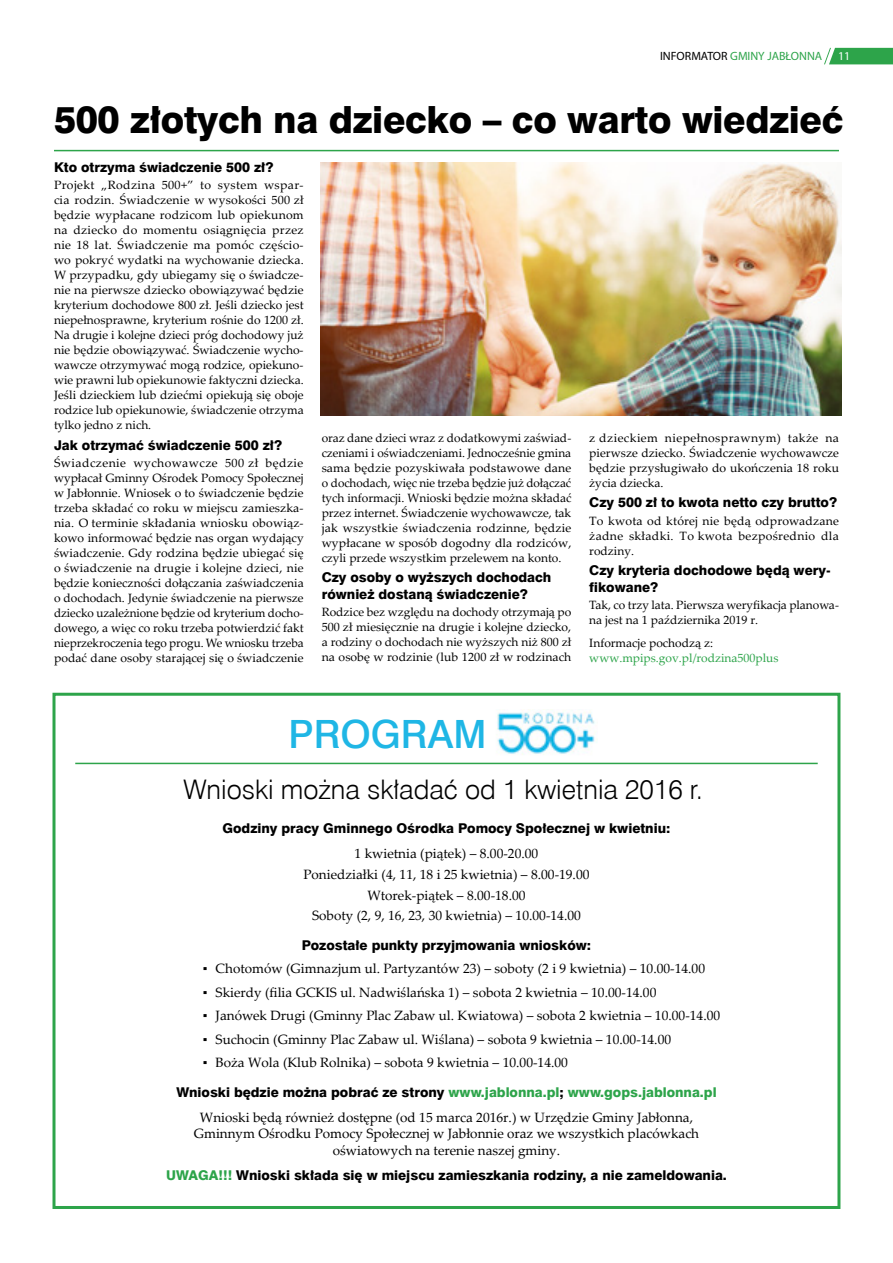
<style>
.page{position:relative;width:893px;height:1263px;background:#fff}
.page>*{position:absolute;margin:0;border:0;box-sizing:border-box;transform-origin:0 0}
.t1{font:39px "Swis 721 Md EU";color:#1fb6e5}
.t2{font:37.5px "Swis 721 Hv EU";letter-spacing:-.01em;color:#000}
.t3{font:27px "Swis 721 Lt EU";color:#000}
.t4{font:13.5px/20.7px "Palatino Linotype";color:#000;text-align:center}
.t5{font:13.5px/16.5px "Swis 721 Hv EU";color:#000}
.t6{font:13.5px "Swis 721 Hv EU";color:#2da44a}
.t7{font:12px/15px "Palatino Linotype";color:#000;text-align:justify}
.t8{font:12px "Palatino Linotype";color:#2da44a}
.t9{font:12px "Myriad Pro";color:#2da44a}
.t10{font:12px "Myriad Pro";color:#fff}
.s1{color:#000}
.s2{color:#2da44a}
</style>
<div class="page">
<svg style="left:824px;top:48px;width:69px;height:17px"></svg>
<hr style="left:54px;top:150px;width:785px;height:1px;background:#2da44a">
<img style="left:321px;top:162px;width:521px;height:253px">
<div style="left:52px;top:693px;width:788px;height:516px;border:3px solid #2da44a"></div>
<img style="left:496px;top:709px;width:101px;height:46px">
<hr style="left:75px;top:763px;width:743px;height:1px;background:#2da44a">
<p class="t9" style="left:660px;top:49px;width:164px"><span class="s1">INFORMATOR</span> GMINY JABŁONNA</p>
<p class="t10" style="left:838px;top:49px;width:14px">11</p>
<h2 class="t2" style="left:54px;top:97px;width:791px">500 złotych na dziecko – co warto wiedzieć</h2>
<p class="t5" style="left:54px;top:159px;width:221px">Kto otrzyma świadczenie 500 zł?</p>
<p class="t7" style="left:54px;top:177px;width:251px">Projekt „Rodzina 500+” to system wspar&shy;cia rodzin. Świadczenie w wysokości 500 zł będzie wypłacane rodzicom lub opiekunom na dziecko do momentu osiągnięcia przez nie 18 lat. Świadczenie ma pomóc częścio&shy;wo pokryć wydatki na wychowanie dziecka.<br>W przypadku, gdy ubiegamy się o świadcze&shy;nie na pierwsze dziecko obowiązywać będzie kryterium dochodowe 800 zł. Jeśli dziecko jest niepełnosprawne, kryterium rośnie do 1200 zł.<br>Na drugie i kolejne dzieci próg dochodowy już nie będzie obowiązywać. Świadczenie wycho&shy;wawcze otrzymywać mogą rodzice, opiekuno&shy;wie prawni lub opiekunowie faktyczni dziecka.<br>Jeśli dzieckiem lub dziećmi opiekują się oboje rodzice lub opiekunowie, świadczenie otrzyma tylko jedno z nich.</p>
<p class="t5" style="left:54px;top:437px;width:230px">Jak otrzymać świadczenie 500 zł?</p>
<p class="t7" style="left:54px;top:455px;width:251px">Świadczenie wychowawcze 500 zł będzie wypłacał Gminny Ośrodek Pomocy Społecznej w Jabłonnie. Wniosek o to świadczenie będzie trzeba składać co roku w miejscu zamieszka&shy;nia. O terminie składania wniosku obowiąz&shy;kowo informować będzie nas organ wydający świadczenie. Gdy rodzina będzie ubiegać się o świadczenie na drugie i kolejne dzieci, nie będzie konieczności dołączania zaświadczenia o dochodach. Jedynie świadczenie na pierwsze dziecko uzależnione będzie od kryterium docho&shy;dowego, a więc co roku trzeba potwierdzić fakt nieprzekroczenia tego progu. We wniosku trzeba podać dane osoby starającej się o świadczenie</p>
<p class="t7" style="left:322px;top:430px;width:251px">oraz dane dzieci wraz z dodatkowymi zaświad&shy;czeniami i oświadczeniami. Jednocześnie gmina sama będzie pozyskiwała podstawowe dane o dochodach, więc nie trzeba będzie już dołączać tych informacji. Wnioski będzie można składać przez internet. Świadczenie wychowawcze, tak jak wszystkie świadczenia rodzinne, będzie wypłacane w sposób dogodny dla rodziców, czyli przede wszystkim przelewem na konto.</p>
<p class="t5" style="left:322px;top:570px;width:231px">Czy osoby o wyższych dochodach również dostaną świadczenie?</p>
<p class="t7" style="left:322px;top:604px;width:251px">Rodzice bez względu na dochody otrzymają po 500 zł miesięcznie na drugie i kolejne dziecko, a rodziny o dochodach nie wyższych niż 800 zł na osobę w rodzinie (lub 1200 zł w rodzinach</p>
<p class="t7" style="left:589px;top:430px;width:251px">z dzieckiem niepełnosprawnym) także na pierwsze dziecko. Świadczenie wychowawcze będzie przysługiwało do ukończenia 18 roku życia dziecka.</p>
<p class="t5" style="left:589px;top:495px;width:249px">Czy 500 zł to kwota netto czy brutto?</p>
<p class="t7" style="left:589px;top:512px;width:251px">To kwota od której nie będą odprowadzane żadne składki. To kwota bezpośrednio dla rodziny.</p>
<p class="t5" style="left:589px;top:563px;width:243px">Czy kryteria dochodowe będą wery&shy;fikowane?</p>
<p class="t7" style="left:589px;top:597px;width:251px">Tak, co trzy lata. Pierwsza weryfikacja planowa&shy;na jest na 1 października 2019 r.</p>
<p class="t7" style="left:589px;top:635px;width:125px">Informacje pochodzą z:</p>
<p class="t8" style="left:589px;top:650px;width:191px">www.mpips.gov.pl/rodzina500plus</p>
<h1 class="t1" style="left:289px;top:710px;width:199px">PROGRAM</h1>
<h3 class="t3" style="left:183px;top:773px;width:521px">Wnioski można składać od 1 kwietnia 2016 r.</h3>
<p class="t5" style="left:223px;top:820px;width:449px">Godziny pracy Gminnego Ośrodka Pomocy Społecznej w kwietniu:</p>
<p class="t4" style="left:303px;top:843px;width:288px">1 kwietnia (piątek) – 8.00-20.00<br>Poniedziałki (4, 11, 18 i 25 kwietnia) – 8.00-19.00<br>Wtorek-piątek – 8.00-18.00<br>Soboty (2, 9, 16, 23, 30 kwietnia) – 10.00-14.00</p>
<p class="t5" style="left:302px;top:937px;width:291px">Pozostałe punkty przyjmowania wniosków:</p>
<p class="t4" style="left:203px;top:958px;width:504px">▪ Chotomów (Gimnazjum ul. Partyzantów 23) – soboty (2 i 9 kwietnia) – 10.00-14.00</p>
<p class="t4" style="left:203px;top:981px;width:455px">▪ Skierdy (filia GCKIS ul. Nadwiślańska 1) – sobota 2 kwietnia – 10.00-14.00</p>
<p class="t4" style="left:203px;top:1005px;width:519px">▪ Janówek Drugi (Gminny Plac Zabaw ul. Kwiatowa) – sobota 2 kwietnia – 10.00-14.00</p>
<p class="t4" style="left:203px;top:1028px;width:470px">▪ Suchocin (Gminny Plac Zabaw ul. Wiślana) – sobota 9 kwietnia – 10.00-14.00</p>
<p class="t4" style="left:203px;top:1052px;width:367px">▪ Boża Wola (Klub Rolnika) – sobota 9 kwietnia – 10.00-14.00</p>
<p class="t6" style="left:176px;top:1083px;width:542px"><span class="s1">Wnioski będzie można pobrać ze strony</span> www.jablonna.pl<span class="s1">;</span> www.gops.jablonna.pl</p>
<p class="t4" style="left:194px;top:1108px;width:507px;line-height:16.5px">Wnioski będą również dostępne (od 15 marca 2016r.) w Urzędzie Gminy Jabłonna,<br>Gminnym Ośrodku Pomocy Społecznej w Jabłonnie oraz we wszystkich placówkach oświatowych na terenie naszej gminy.</p>
<p class="t5" style="left:166px;top:1167px;width:562px"><span class="s2">UWAGA!!!</span> Wnioski składa się w miejscu zamieszkania rodziny, a nie zameldowania.</p>
</div>
